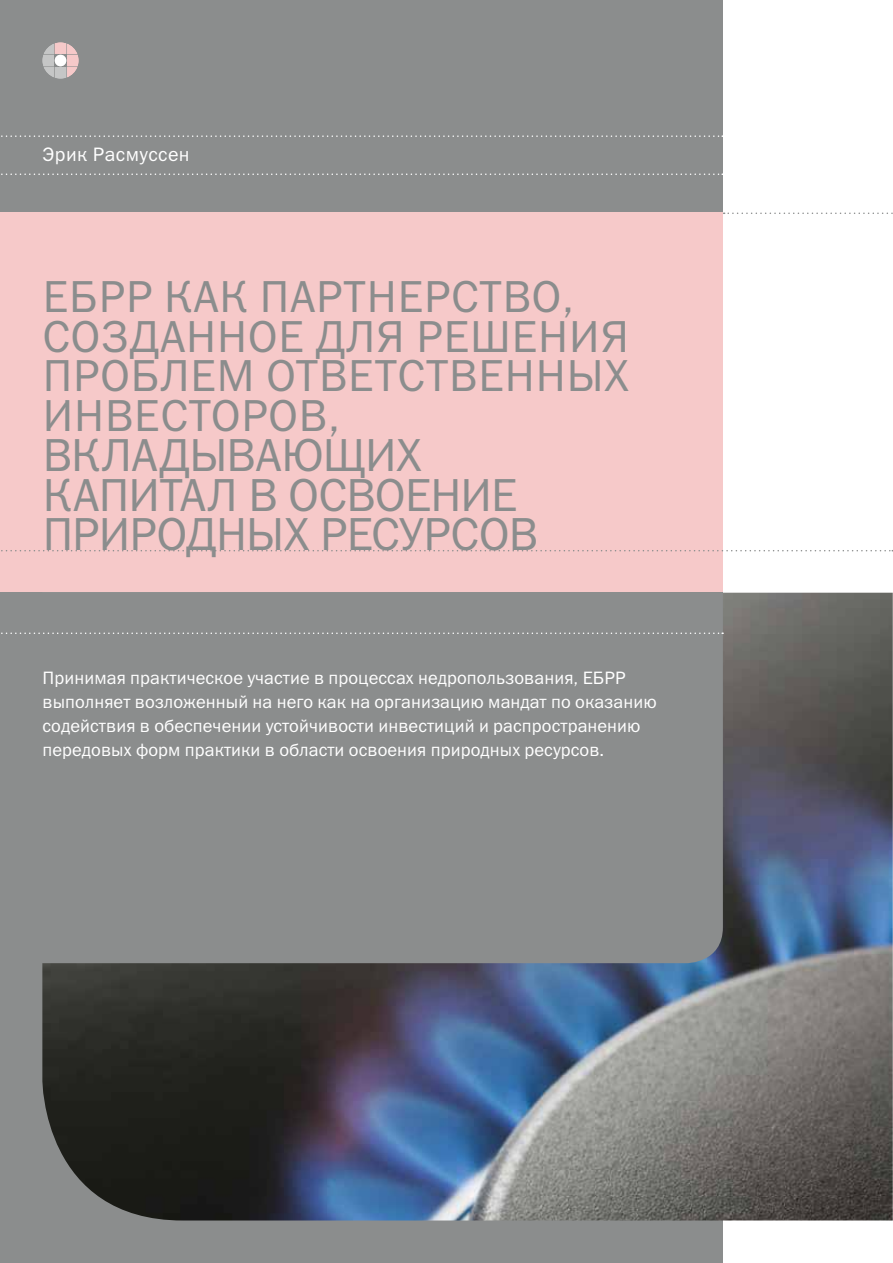
<style>
.page{position:relative;width:893px;height:1263px;background:#fff}
.page>*{position:absolute;margin:0;border:0;box-sizing:border-box;transform-origin:0 0}
.t1{font:46.5px/39.8px "Franklin Gothic Book ITC";letter-spacing:-.01em;color:#8b8d8d}
.t2{font:45px/39.8px "Franklin Gothic Book ITC";letter-spacing:.02em;color:#8b8d8d}
.t3{font:19.5px "Franklin Gothic Book ITC";letter-spacing:.025em;color:#fff}
.t4{font:18px/24px "Franklin Gothic Book ITC";letter-spacing:.005em;color:#fff}
</style>
<div class="page">
<div style="left:0;top:0;width:723px;height:1263px;background:#8b8d8d"></div>
<img style="left:42px;top:593px;width:851px;height:627px">
<div style="left:0;top:213px;width:723px;height:379px;background:#f6c9c9"></div>
<svg style="left:43px;top:43px;width:36px;height:36px"></svg>
<svg style="left:42px;top:593px;width:681px;height:370px"></svg>
<svg style="left:1px;top:135px;width:722px;height:2px"></svg>
<svg style="left:1px;top:173px;width:722px;height:2px"></svg>
<svg style="left:1px;top:632px;width:722px;height:2px"></svg>
<svg style="left:1px;top:550px;width:892px;height:1px"></svg>
<svg style="left:724px;top:213px;width:169px;height:1px"></svg>
<p class="t3" style="left:43px;top:141px;width:149px">Эрик Расмуссен</p>
<h2 class="t2" style="left:43px;top:276px;width:588px">ЕБРР КАК ПАРТНЕРСТВО,<br>СОЗДАННОЕ ДЛЯ РЕШЕНИЯ<br>ПРОБЛЕМ ОТВЕТСТВЕННЫХ<br>ИНВЕСТОРОВ,</h2>
<h1 class="t1" style="left:43px;top:434px;width:497px">ВКЛАДЫВАЮЩИХ<br>КАПИТАЛ В ОСВОЕНИЕ<br>ПРИРОДНЫХ РЕСУРСОВ</h1>
<p class="t4" style="left:43px;top:666px;width:616px">Принимая практическое участие в процессах недропользования, ЕБРР выполняет возложенный на него как на организацию мандат по оказанию содействия в обеспечении устойчивости инвестиций и распространению передовых форм практики в области освоения природных ресурсов.</p>
</div>
